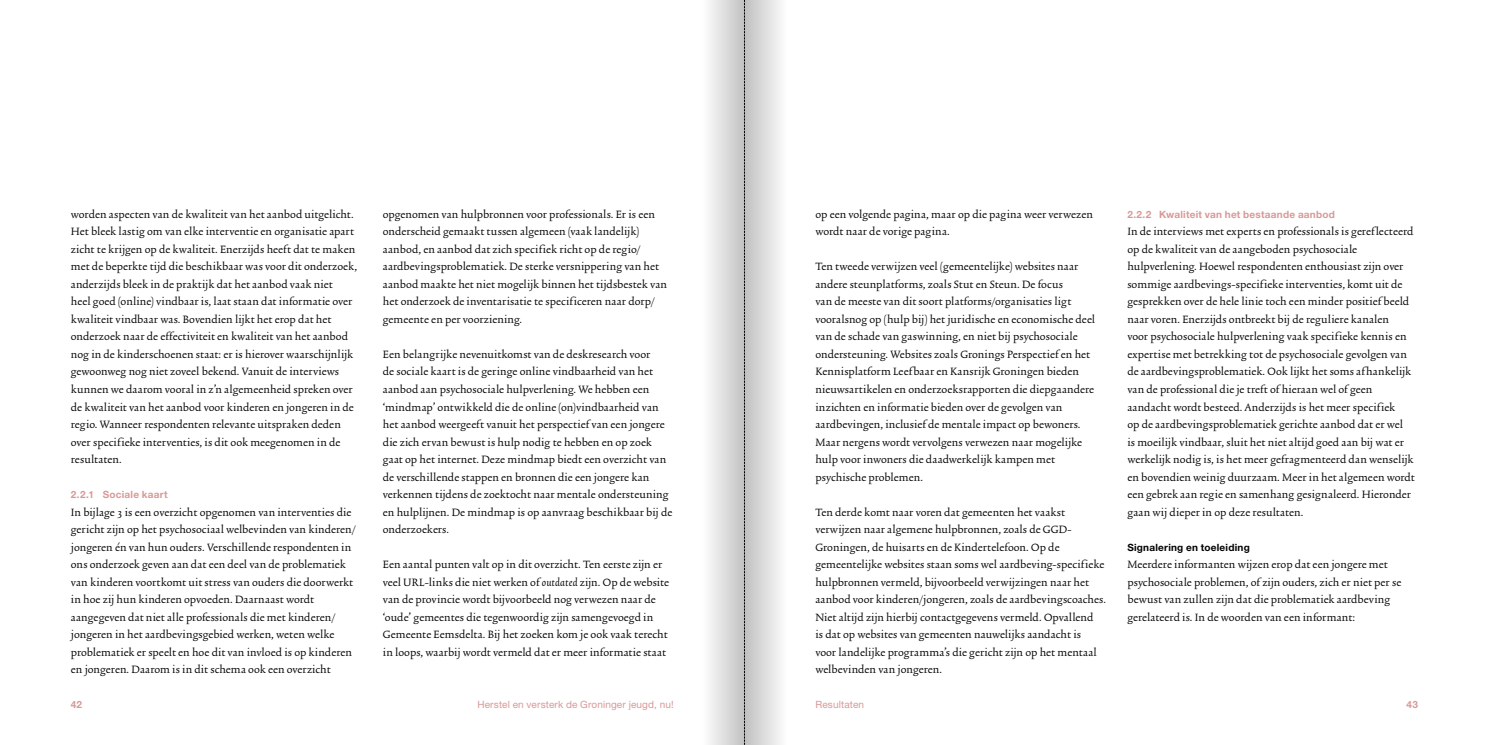
<style>
.page{position:relative;width:1489px;height:745px;background:#fff}
.page>*{position:absolute;margin:0;border:0;box-sizing:border-box;transform-origin:0 0}
.t1{font:expanded 12.5px/17.5px "Trinite No 2";letter-spacing:.01em;color:#000}
.t2{font:700 10px "Helvetica Neue LT Std";letter-spacing:.02em;color:#d99896}
.t3{font:10px "Helvetica Neue LT Std";letter-spacing:.015em;color:#d99896}
.t4{font:700 10px "Helvetica Neue LT Std";letter-spacing:.025em;color:#000}
.s1{font-style:italic;font-stretch:normal}
</style>
<div class="page">
<div style="left:744px;top:0;width:43px;height:744px;background:linear-gradient(to right,#bfbfbf,#fefefe)"></div>
<div style="left:702px;top:0;width:42px;height:744px;background:linear-gradient(to right,#fff,#c4c4c4)"></div>
<svg style="left:744px;top:0;width:1px;height:744px"></svg>
<p class="t1" style="left:71px;top:206px;width:287px">worden aspecten van de kwaliteit van het aanbod uitgelicht.<br>Het bleek lastig om van elke interventie en organisatie apart zicht te krijgen op de kwaliteit. Enerzijds heeft dat te maken met de beperkte tijd die beschikbaar was voor dit onderzoek, anderzijds bleek in de praktijk dat het aanbod vaak niet<br>heel goed (online) vindbaar is, laat staan dat informatie over kwaliteit vindbaar was. Bovendien lijkt het erop dat het onderzoek naar de effectiviteit en kwaliteit van het aanbod nog in de kinderschoenen staat: er is hierover waarschijnlijk gewoonweg nog niet zoveel bekend. Vanuit de interviews kunnen we daarom vooral in z’n algemeenheid spreken over de kwaliteit van het aanbod voor kinderen en jongeren in de regio. Wanneer respondenten relevante uitspraken deden over specifieke interventies, is dit ook meegenomen in de resultaten.</p>
<p class="t2" style="left:71px;top:488px;width:98px">2.2.1 Sociale kaart</p>
<p class="t1" style="left:71px;top:503px;width:286px">In bijlage 3 is een overzicht opgenomen van interventies die gericht zijn op het psychosociaal welbevinden van kinderen/ jongeren én van hun ouders. Verschillende respondenten in ons onderzoek geven aan dat een deel van de problematiek van kinderen voortkomt uit stress van ouders die doorwerkt in hoe zij hun kinderen opvoeden. Daarnaast wordt aangegeven dat niet alle professionals die met kinderen/ jongeren in het aardbevingsgebied werken, weten welke problematiek er speelt en hoe dit van invloed is op kinderen en jongeren. Daarom is in dit schema ook een overzicht</p>
<p class="t1" style="left:383px;top:206px;width:285px">opgenomen van hulpbronnen voor professionals. Er is een onderscheid gemaakt tussen algemeen (vaak landelijk) aanbod, en aanbod dat zich specifiek richt op de regio/ aardbevingsproblematiek. De sterke versnippering van het aanbod maakte het niet mogelijk binnen het tijdsbestek van het onderzoek de inventarisatie te specificeren naar dorp/ gemeente en per voorziening.</p>
<p class="t1" style="left:383px;top:346px;width:291px">Een belangrijke nevenuitkomst van de deskresearch voor<br>de sociale kaart is de geringe online vindbaarheid van het aanbod aan psychosociale hulpverlening. We hebben een ‘mindmap’ ontwikkeld die de online (on)vindbaarheid van het aanbod weergeeft vanuit het perspectief van een jongere die zich ervan bewust is hulp nodig te hebben en op zoek gaat op het internet. Deze mindmap biedt een overzicht van de verschillende stappen en bronnen die een jongere kan verkennen tijdens de zoektocht naar mentale ondersteuning en hulplijnen. De mindmap is op aanvraag beschikbaar bij de onderzoekers.</p>
<p class="t1" style="left:383px;top:556px;width:288px">Een aantal punten valt op in dit overzicht. Ten eerste zijn er veel URL-links die niet werken of <span class="s1">outdated</span> zijn. Op de website van de provincie wordt bijvoorbeeld nog verwezen naar de ‘oude’ gemeentes die tegenwoordig zijn samengevoegd in Gemeente Eemsdelta. Bij het zoeken kom je ook vaak terecht in loops, waarbij wordt vermeld dat er meer informatie staat</p>
<p class="t1" style="left:815px;top:206px;width:279px">op een volgende pagina, maar op die pagina weer verwezen wordt naar de vorige pagina.</p>
<p class="t1" style="left:815px;top:258px;width:281px">Ten tweede verwijzen veel (gemeentelijke) websites naar andere steunplatforms, zoals Stut en Steun. De focus<br>van de meeste van dit soort platforms/organisaties ligt vooralsnog op (hulp bij) het juridische en economische deel van de schade van gaswinning, en niet bij psychosociale ondersteuning. Websites zoals Gronings Perspectief en het Kennisplatform Leefbaar en Kansrijk Groningen bieden nieuwsartikelen en onderzoeksrapporten die diepgaandere inzichten en informatie bieden over de gevolgen van aardbevingen, inclusief de mentale impact op bewoners.<br>Maar nergens wordt vervolgens verwezen naar mogelijke hulp voor inwoners die daadwerkelijk kampen met psychische problemen.</p>
<p class="t1" style="left:815px;top:503px;width:292px">Ten derde komt naar voren dat gemeenten het vaakst verwijzen naar algemene hulpbronnen, zoals de GGD-Groningen, de huisarts en de Kindertelefoon. Op de gemeentelijke websites staan soms wel aardbeving-specifieke hulpbronnen vermeld, bijvoorbeeld verwijzingen naar het aanbod voor kinderen/jongeren, zoals de aardbevingscoaches.<br>Niet altijd zijn hierbij contactgegevens vermeld. Opvallend<br>is dat op websites van gemeenten nauwelijks aandacht is<br>voor landelijke programma’s die gericht zijn op het mentaal welbevinden van jongeren.</p>
<p class="t2" style="left:1127px;top:208px;width:209px">2.2.2 Kwaliteit van het bestaande aanbod</p>
<p class="t1" style="left:1127px;top:223px;width:289px">In de interviews met experts en professionals is gereflecteerd op de kwaliteit van de aangeboden psychosociale hulpverlening. Hoewel respondenten enthousiast zijn over sommige aardbevings-specifieke interventies, komt uit de gesprekken over de hele linie toch een minder positief beeld naar voren. Enerzijds ontbreekt bij de reguliere kanalen<br>voor psychosociale hulpverlening vaak specifieke kennis en expertise met betrekking tot de psychosociale gevolgen van de aardbevingsproblematiek. Ook lijkt het soms afhankelijk van de professional die je treft of hieraan wel of geen aandacht wordt besteed. Anderzijds is het meer specifiek<br>op de aardbevingsproblematiek gerichte aanbod dat er wel<br>is moeilijk vindbaar, sluit het niet altijd goed aan bij wat er werkelijk nodig is, is het meer gefragmenteerd dan wenselijk en bovendien weinig duurzaam. Meer in het algemeen wordt een gebrek aan regie en samenhang gesignaleerd. Hieronder gaan wij dieper in op deze resultaten.</p>
<p class="t4" style="left:1127px;top:540px;width:124px">Signalering en toeleiding</p>
<p class="t1" style="left:1127px;top:556px;width:275px">Meerdere informanten wijzen erop dat een jongere met psychosociale problemen, of zijn ouders, zich er niet per se bewust van zullen zijn dat die problematiek aardbeving gerelateerd is. In de woorden van een informant:</p>
<p class="t2" style="left:71px;top:698px;width:13px">42</p>
<p class="t3" style="left:477px;top:698px;width:198px">Herstel en versterk de Groninger jeugd, nu!</p>
<p class="t3" style="left:815px;top:698px;width:50px">Resultaten</p>
<p class="t2" style="left:1406px;top:698px;width:13px">43</p>
</div>
